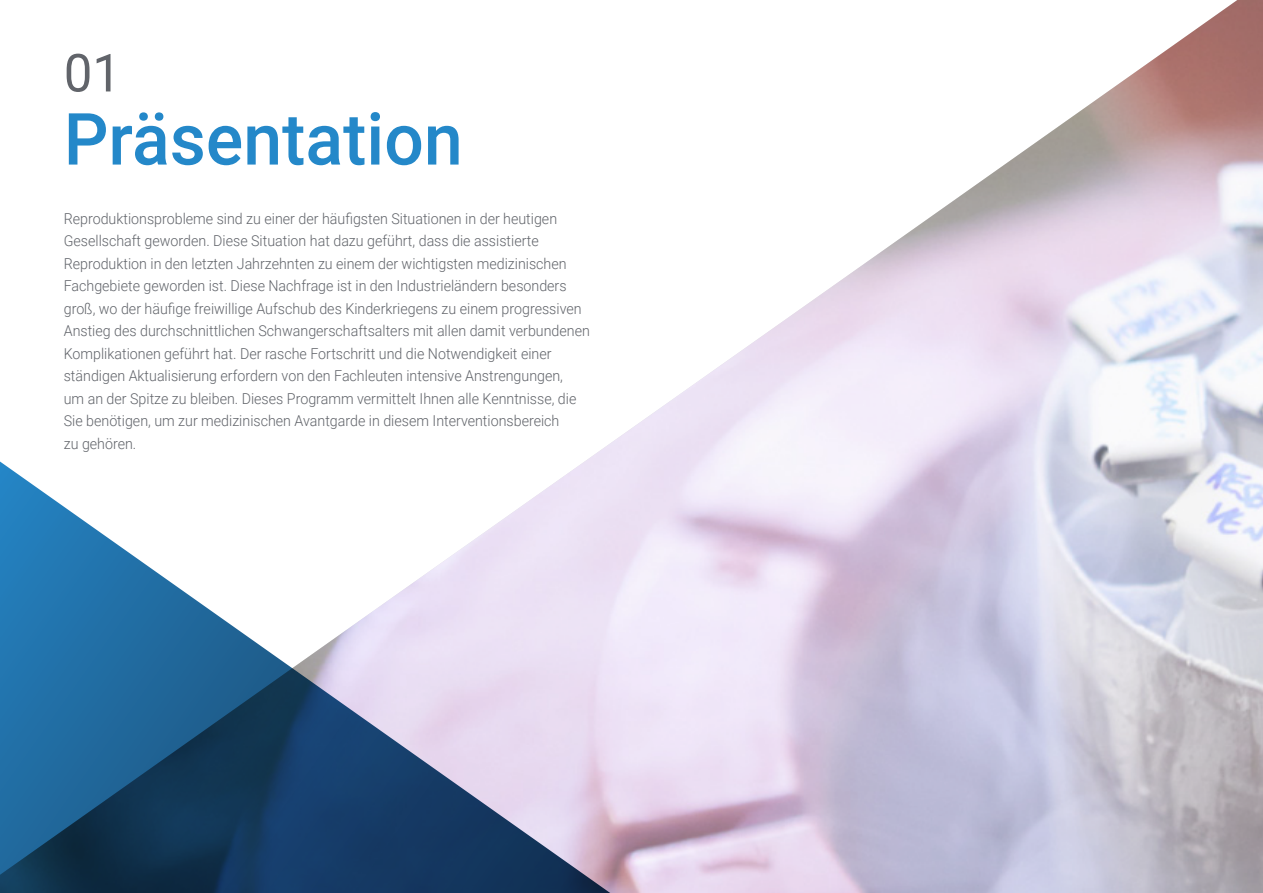
<style>
.page{position:relative;width:1263px;height:893px;background:#fff}
.page>*{position:absolute;margin:0;border:0;box-sizing:border-box;transform-origin:0 0}
.t1{font:500 72px "Roboto";color:#2488c9}
.t2{font:52.5px "Roboto";color:#61646a}
.t3{font:300 15px/22.5px "Roboto";color:#61646a;scale:.95 1}
</style>
<div class="page">
<img style="left:607px;top:0;width:656px;height:893px">
<svg style="left:0;top:446px;width:640px;height:447px"></svg>
<h2 class="t2" style="left:64px;top:36px;width:59px">01</h2>
<h1 class="t1" style="left:64px;top:89px;width:400px">Präsentation</h1>
<p class="t3" style="left:64px;top:207px;width:555px">Reproduktionsprobleme sind zu einer der häufigsten Situationen in der heutigen Gesellschaft geworden. Diese Situation hat dazu geführt, dass die assistierte Reproduktion in den letzten Jahrzehnten zu einem der wichtigsten medizinischen Fachgebiete geworden ist. Diese Nachfrage ist in den Industrieländern besonders groß, wo der häufige freiwillige Aufschub des Kinderkriegens zu einem progressiven Anstieg des durchschnittlichen Schwangerschaftsalters mit allen damit verbundenen Komplikationen geführt hat. Der rasche Fortschritt und die Notwendigkeit einer ständigen Aktualisierung erfordern von den Fachleuten intensive Anstrengungen,<br>um an der Spitze zu bleiben. Dieses Programm vermittelt Ihnen alle Kenntnisse, die Sie benötigen, um zur medizinischen Avantgarde in diesem Interventionsbereich<br>zu gehören.</p>
</div>
